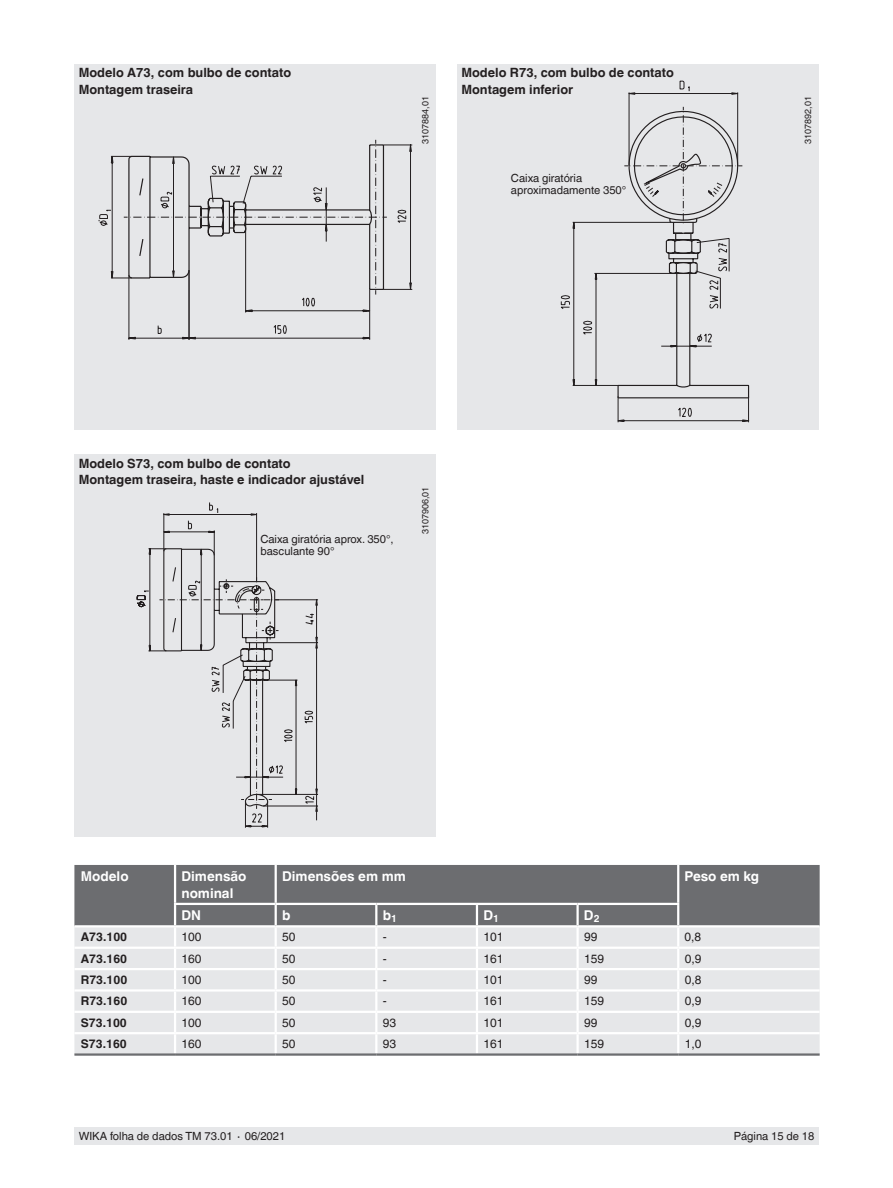
<style>
.page{position:relative;width:893px;height:1188px;background:#fff}
.page>*{position:absolute;margin:0;border:0;box-sizing:border-box;transform-origin:0 0}
.t1{font:700 13.5px/16.5px "Helvetica World";color:#fff}
.t2{font:700 12.75px/16.5px "Helvetica World";color:#231f20}
.t3{font:12px "Helvetica World";color:#231f20}
.t4{font:700 12px "Helvetica World";color:#231f20}
.t5{font:11.25px/12.3px "Helvetica World";color:#231f20}
.t6{font:9px "Helvetica World";color:#231f20}
</style>
<div class="page">
<div style="left:74px;top:1128px;width:745px;height:17px;background:#e6e7e9"></div>
<div style="left:457px;top:64px;width:362px;height:365px;background:#e6e7e9"></div>
<div style="left:74px;top:64px;width:362px;height:365px;background:#e6e7e9"></div>
<div style="left:74px;top:454px;width:362px;height:383px;background:#e6e7e9"></div>
<div style="left:74px;top:865px;width:746px;height:60px;background:#6c6d70"></div>
<div style="left:74px;top:927px;width:746px;height:126px;background:#e6e7e9"></div>
<hr style="left:275px;top:865px;width:2px;height:38px;background:#fff">
<hr style="left:677px;top:865px;width:2px;height:38px;background:#fff">
<hr style="left:174px;top:903px;width:102px;height:2px;background:#fff">
<hr style="left:276px;top:903px;width:100px;height:2px;background:#fff">
<hr style="left:275px;top:905px;width:2px;height:20px;background:#fff">
<hr style="left:376px;top:903px;width:101px;height:2px;background:#fff">
<hr style="left:375px;top:905px;width:2px;height:20px;background:#fff">
<hr style="left:477px;top:903px;width:101px;height:2px;background:#fff">
<hr style="left:476px;top:905px;width:2px;height:20px;background:#fff">
<hr style="left:578px;top:903px;width:101px;height:2px;background:#fff">
<hr style="left:576px;top:905px;width:3px;height:20px;background:#fff">
<hr style="left:677px;top:905px;width:2px;height:20px;background:#fff">
<hr style="left:174px;top:927px;width:2px;height:20px;background:#fff">
<hr style="left:275px;top:927px;width:2px;height:20px;background:#fff">
<hr style="left:375px;top:927px;width:2px;height:20px;background:#fff">
<hr style="left:476px;top:927px;width:2px;height:20px;background:#fff">
<hr style="left:576px;top:927px;width:3px;height:20px;background:#fff">
<hr style="left:677px;top:927px;width:2px;height:20px;background:#fff">
<hr style="left:74px;top:947px;width:101px;height:2px;background:#fff">
<hr style="left:175px;top:947px;width:101px;height:2px;background:#fff">
<hr style="left:276px;top:947px;width:100px;height:2px;background:#fff">
<hr style="left:376px;top:947px;width:101px;height:2px;background:#fff">
<hr style="left:477px;top:947px;width:101px;height:2px;background:#fff">
<hr style="left:578px;top:947px;width:100px;height:2px;background:#fff">
<hr style="left:576px;top:949px;width:3px;height:19px;background:#fff">
<hr style="left:678px;top:947px;width:142px;height:2px;background:#fff">
<hr style="left:74px;top:968px;width:101px;height:2px;background:#fff">
<hr style="left:175px;top:968px;width:101px;height:2px;background:#fff">
<hr style="left:276px;top:968px;width:100px;height:2px;background:#fff">
<hr style="left:376px;top:968px;width:101px;height:2px;background:#fff">
<hr style="left:477px;top:968px;width:101px;height:2px;background:#fff">
<hr style="left:578px;top:968px;width:100px;height:2px;background:#fff">
<hr style="left:576px;top:970px;width:3px;height:19px;background:#fff">
<hr style="left:678px;top:968px;width:142px;height:2px;background:#fff">
<hr style="left:74px;top:989px;width:101px;height:3px;background:#fff">
<hr style="left:175px;top:989px;width:101px;height:3px;background:#fff">
<hr style="left:276px;top:989px;width:100px;height:3px;background:#fff">
<hr style="left:376px;top:989px;width:101px;height:3px;background:#fff">
<hr style="left:477px;top:989px;width:101px;height:3px;background:#fff">
<hr style="left:578px;top:989px;width:100px;height:3px;background:#fff">
<hr style="left:576px;top:992px;width:3px;height:19px;background:#fff">
<hr style="left:678px;top:989px;width:142px;height:3px;background:#fff">
<hr style="left:74px;top:1011px;width:101px;height:2px;background:#fff">
<hr style="left:175px;top:1011px;width:101px;height:2px;background:#fff">
<hr style="left:276px;top:1011px;width:100px;height:2px;background:#fff">
<hr style="left:376px;top:1011px;width:101px;height:2px;background:#fff">
<hr style="left:477px;top:1011px;width:101px;height:2px;background:#fff">
<hr style="left:578px;top:1011px;width:100px;height:2px;background:#fff">
<hr style="left:576px;top:1013px;width:3px;height:19px;background:#fff">
<hr style="left:678px;top:1011px;width:142px;height:2px;background:#fff">
<hr style="left:74px;top:1032px;width:101px;height:2px;background:#fff">
<hr style="left:175px;top:1032px;width:101px;height:2px;background:#fff">
<svg style="left:174px;top:949px;width:2px;height:104px"></svg>
<hr style="left:276px;top:1032px;width:100px;height:2px;background:#fff">
<svg style="left:275px;top:949px;width:2px;height:104px"></svg>
<hr style="left:376px;top:1032px;width:101px;height:2px;background:#fff">
<svg style="left:375px;top:949px;width:2px;height:104px"></svg>
<hr style="left:477px;top:1032px;width:101px;height:2px;background:#fff">
<svg style="left:476px;top:949px;width:2px;height:104px"></svg>
<hr style="left:578px;top:1032px;width:100px;height:2px;background:#fff">
<hr style="left:576px;top:1034px;width:3px;height:19px;background:#fff">
<hr style="left:678px;top:1032px;width:142px;height:2px;background:#fff">
<svg style="left:677px;top:949px;width:2px;height:104px"></svg>
<hr style="left:174px;top:865px;width:2px;height:38px;background:#fff">
<hr style="left:174px;top:905px;width:2px;height:20px;background:#fff">
<hr style="left:74px;top:1053px;width:101px;height:3px;background:#6c6d70">
<hr style="left:175px;top:1053px;width:101px;height:3px;background:#6c6d70">
<hr style="left:276px;top:1053px;width:100px;height:3px;background:#6c6d70">
<hr style="left:376px;top:1053px;width:101px;height:3px;background:#6c6d70">
<hr style="left:477px;top:1053px;width:101px;height:3px;background:#6c6d70">
<hr style="left:578px;top:1053px;width:100px;height:3px;background:#6c6d70">
<hr style="left:678px;top:1053px;width:142px;height:3px;background:#6c6d70">
<svg style="left:128px;top:139px;width:279px;height:201px"></svg>
<svg style="left:98px;top:144px;width:287px;height:147px"></svg>
<svg style="left:560px;top:81px;width:125px;height:305px"></svg>
<svg style="left:617px;top:85px;width:132px;height:337px"></svg>
<svg style="left:143px;top:502px;width:175px;height:326px"></svg>
<p class="t2" style="left:79px;top:65px;width:214px">Modelo A73, com bulbo de contato<br>Montagem traseira</p>
<p class="t2" style="left:461px;top:65px;width:214px">Modelo R73, com bulbo de contato<br>Montagem inferior</p>
<p class="t6" style="left:420px;top:144px;width:49px;rotate:-90deg">3107884,01</p>
<p class="t6" style="left:803px;top:144px;width:49px;rotate:-90deg">3107892,01</p>
<p class="t5" style="left:511px;top:172px;width:117px">Caixa giratória aproximadamente 350°</p>
<p class="t2" style="left:79px;top:455px;width:287px">Modelo S73, com bulbo de contato<br>Montagem traseira, haste e indicador ajustável</p>
<p class="t5" style="left:260px;top:533px;width:135px">Caixa giratória aprox. 350°, basculante 90°</p>
<p class="t6" style="left:420px;top:534px;width:49px;rotate:-90deg">3107906,01</p>
<p class="t1" style="left:81px;top:868px;width:49px">Modelo</p>
<p class="t1" style="left:181px;top:868px;width:67px">Dimensão nominal</p>
<p class="t1" style="left:282px;top:868px;width:125px">Dimensões em mm</p>
<p class="t1" style="left:685px;top:868px;width:76px">Peso em kg</p>
<p class="t1" style="left:181px;top:907px;width:21px">DN</p>
<p class="t1" style="left:282px;top:907px;width:10px">b</p>
<p class="t1" style="left:383px;top:907px;width:16px">b<sub>1</sub></p>
<p class="t1" style="left:483px;top:907px;width:17px">D<sub>1</sub></p>
<p class="t1" style="left:584px;top:907px;width:17px">D<sub>2</sub></p>
<p class="t4" style="left:81px;top:930px;width:48px">A73.100</p>
<p class="t3" style="left:181px;top:930px;width:22px">100</p>
<p class="t3" style="left:282px;top:930px;width:15px">50</p>
<p class="t3" style="left:383px;top:930px;width:5px">-</p>
<p class="t3" style="left:483px;top:930px;width:22px">101</p>
<p class="t3" style="left:584px;top:930px;width:15px">99</p>
<p class="t3" style="left:685px;top:930px;width:18px">0,8</p>
<p class="t4" style="left:81px;top:952px;width:48px">A73.160</p>
<p class="t3" style="left:181px;top:952px;width:22px">160</p>
<p class="t3" style="left:282px;top:952px;width:15px">50</p>
<p class="t3" style="left:383px;top:952px;width:5px">-</p>
<p class="t3" style="left:483px;top:952px;width:22px">161</p>
<p class="t3" style="left:584px;top:952px;width:22px">159</p>
<p class="t3" style="left:685px;top:952px;width:18px">0,9</p>
<p class="t4" style="left:81px;top:973px;width:48px">R73.100</p>
<p class="t3" style="left:181px;top:973px;width:22px">100</p>
<p class="t3" style="left:282px;top:973px;width:15px">50</p>
<p class="t3" style="left:383px;top:973px;width:5px">-</p>
<p class="t3" style="left:483px;top:973px;width:22px">101</p>
<p class="t3" style="left:584px;top:973px;width:15px">99</p>
<p class="t3" style="left:685px;top:973px;width:18px">0,8</p>
<p class="t4" style="left:81px;top:994px;width:48px">R73.160</p>
<p class="t3" style="left:182px;top:994px;width:22px">160</p>
<p class="t3" style="left:282px;top:994px;width:15px">50</p>
<p class="t3" style="left:383px;top:994px;width:5px">-</p>
<p class="t3" style="left:483px;top:994px;width:22px">161</p>
<p class="t3" style="left:584px;top:994px;width:22px">159</p>
<p class="t3" style="left:685px;top:994px;width:18px">0,9</p>
<p class="t4" style="left:81px;top:1016px;width:47px">S73.100</p>
<p class="t3" style="left:182px;top:1016px;width:22px">100</p>
<p class="t3" style="left:282px;top:1016px;width:15px">50</p>
<p class="t3" style="left:383px;top:1016px;width:15px">93</p>
<p class="t3" style="left:483px;top:1016px;width:22px">101</p>
<p class="t3" style="left:584px;top:1016px;width:15px">99</p>
<p class="t3" style="left:685px;top:1016px;width:18px">0,9</p>
<p class="t4" style="left:81px;top:1037px;width:47px">S73.160</p>
<p class="t3" style="left:182px;top:1037px;width:22px">160</p>
<p class="t3" style="left:282px;top:1037px;width:15px">50</p>
<p class="t3" style="left:383px;top:1037px;width:15px">93</p>
<p class="t3" style="left:483px;top:1037px;width:22px">161</p>
<p class="t3" style="left:584px;top:1037px;width:22px">159</p>
<p class="t3" style="left:685px;top:1037px;width:18px">1,0</p>
<p class="t5" style="left:79px;top:1130px;width:208px">WIKA folha de dados TM 73.01 ∙ 06/2021</p>
<p class="t5" style="left:734px;top:1130px;width:82px">Página 15 de 18</p>
</div>
